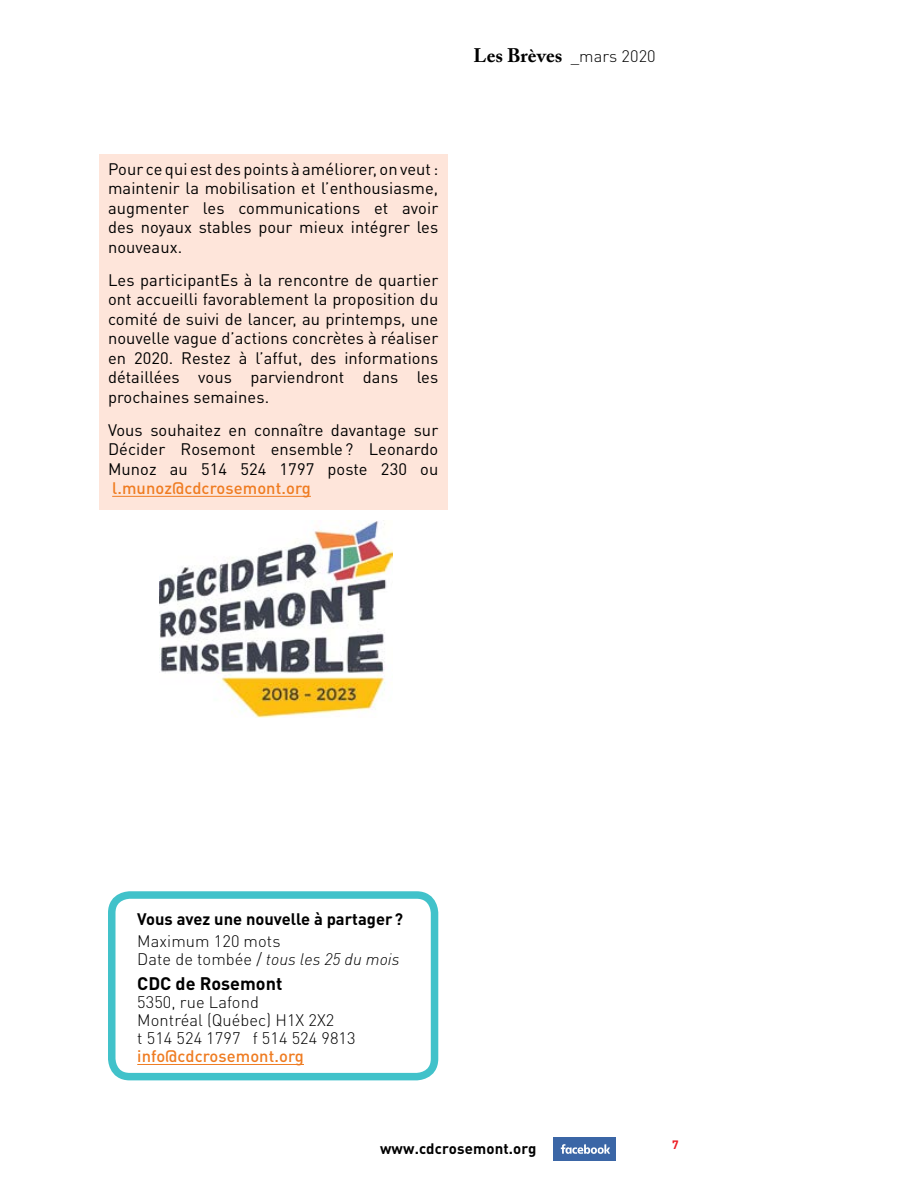
<style>
.page{position:relative;width:918px;height:1188px;background:#fff}
.page>*{position:absolute;margin:0;border:0;box-sizing:border-box;transform-origin:0 0}
.t1{font:700 19.5px "Adobe Caslon Pro";letter-spacing:.005em;color:#000}
.t2{font:700 18px "DIN Pro";color:#000}
.t3{font:16.5px/19.5px "DIN Pro";letter-spacing:.005em;color:#000;text-align:justify}
.t4{font:300 16.5px/18.1px "DIN Pro";letter-spacing:.005em;color:#000}
.t5{font:500 16.5px "DIN Pro";letter-spacing:.005em;color:#ef7c22}
.t6{font:700 16.5px "DIN Pro";color:#000}
.t7{font:italic 300 16.5px "DIN";letter-spacing:.005em;color:#000}
.t8{font:700 15px "DIN Pro";letter-spacing:.01em;color:#000}
.t9{font:700 12px "DIN Pro";color:#ed1d24}
.s1{font-family:"DIN Pro";font-weight:300;font-size:16.5px}
.s2{font-family:"DIN Pro";font-style:normal}
</style>
<div class="page">
<div style="left:554px;top:1137px;width:62px;height:24px;background:#3b66a6"></div>
<svg style="left:561px;top:1144px;width:49px;height:10px"></svg>
<div style="left:99px;top:155px;width:348px;height:355px;background:#fee5da"></div>
<img style="left:160px;top:521px;width:232px;height:197px">
<div style="left:108px;top:891px;width:330px;height:189px;border:8px solid #41c2ca;border-radius:18px"></div>
<hr style="left:137px;top:1064px;width:167px;height:1px;background:#ef7c22">
<hr style="left:112px;top:496px;width:199px;height:1px;background:#ef7c22">
<p class="t1" style="left:473px;top:44px;width:184px">Les Brèves <span class="s1">_mars 2020</span></p>
<p class="t3" style="left:108px;top:158px;width:332px">Pour ce qui est des points à améliorer, on veut: maintenir la mobilisation et l’enthousiasme, augmenter les communications et avoir des noyaux stables pour mieux intégrer les nouveaux.</p>
<p class="t3" style="left:108px;top:269px;width:332px">Les participantEs à la rencontre de quartier ont accueilli favorablement la proposition du comité de suivi de lancer, au printemps, une nouvelle vague d’actions concrètes à réaliser en 2020. Restez à l’affut, des informations détaillées vous parviendront dans les prochaines semaines.</p>
<p class="t3" style="left:108px;top:419px;width:332px">Vous souhaitez en connaître davantage sur Décider Rosemont ensemble ? Leonardo Munoz au 514 524 1797 poste 230 ou</p>
<p class="t5" style="left:112px;top:477px;width:200px">l.munoz@cdcrosemont.org</p>
<p class="t6" style="left:137px;top:908px;width:267px">Vous avez une nouvelle à partager?</p>
<p class="t4" style="left:137px;top:931px;width:145px">Maximum 120 mots</p>
<p class="t7" style="left:137px;top:949px;width:264px"><span class="s2">Date de tombée /</span> tous les 25 du mois</p>
<p class="t2" style="left:137px;top:971px;width:147px">CDC de Rosemont</p>
<p class="t4" style="left:137px;top:992px;width:220px">5350, rue Lafond<br>Montréal (Québec) H1X 2X2<br>t 514 524 1797 f 514 524 9813</p>
<p class="t5" style="left:137px;top:1045px;width:168px">info@cdcrosemont.org</p>
<p class="t8" style="left:380px;top:1138px;width:158px">www.cdcrosemont.org</p>
<p class="t9" style="left:672px;top:1137px;width:8px">7</p>
</div>
